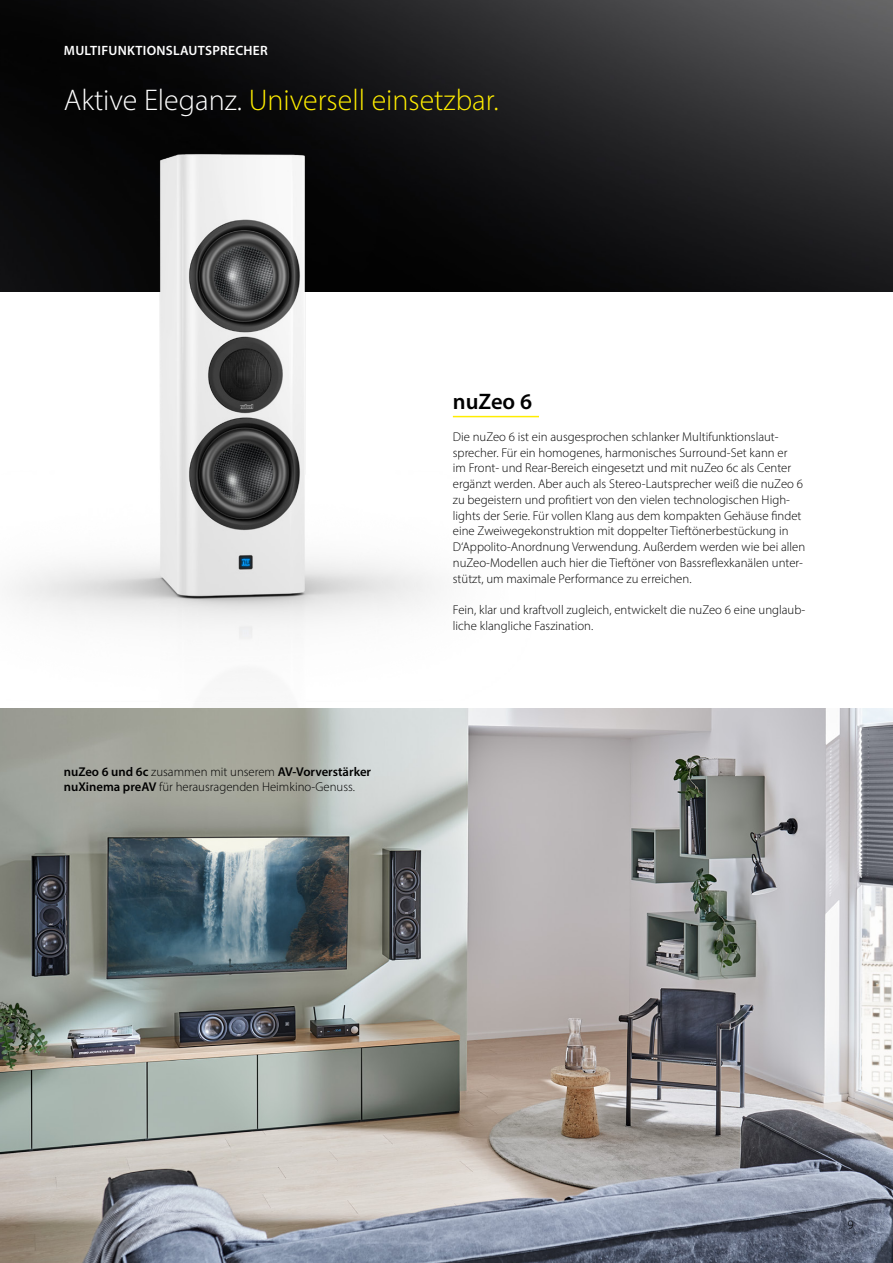
<style>
.page{position:relative;width:893px;height:1263px;background:#fff}
.page>*{position:absolute;margin:0;border:0;box-sizing:border-box;transform-origin:0 0}
.t1{font:300 30px "Myriad Pro";color:#ffed00}
.t2{font:600 22.5px "Myriad Pro";color:#000}
.t3{font:600 13.5px "Myriad Pro";letter-spacing:.02em;color:#fff}
.t4{font:300 12.75px/15.8px "Myriad Pro";color:#000}
.s1{color:#fff}
.s2{font-weight:600}
</style>
<div class="page">
<img style="left:0;top:0;width:893px;height:291px">
<img style="left:0;top:73px;width:635px;height:636px">
<img style="left:0;top:709px;width:893px;height:554px">
<hr style="left:453px;top:416px;width:86px;height:1px;background:#ffed00">
<p class="t3" style="left:64px;top:42px;width:205px">MULTIFUNKTIONSLAUTSPRECHER</p>
<h1 class="t1" style="left:64px;top:82px;width:436px"><span class="s1">Aktive Eleganz.</span> Universell einsetzbar.</h1>
<p class="t4" style="left:64px;top:763px;width:309px"><span class="s2">nuZeo 6 und 6c</span> zusammen mit unserem <span class="s2">AV-Vorverstärker nuXinema preAV</span> für herausragenden Heimkino-Genuss.</p>
<h2 class="t2" style="left:453px;top:388px;width:81px">nuZeo 6</h2>
<p class="t4" style="left:453px;top:429px;width:354px">Die nuZeo 6 ist ein ausgesprochen schlanker Multifunktionslaut&shy;sprecher. Für ein homogenes, harmonisches Surround-Set kann er<br>im Front- und Rear-Bereich eingesetzt und mit nuZeo 6c als Center ergänzt werden. Aber auch als Stereo-Lautsprecher weiß die nuZeo 6 zu begeistern und profitiert von den vielen technologischen High&shy;lights der Serie. Für vollen Klang aus dem kompakten Gehäuse findet eine Zweiwegekonstruktion mit doppelter Tieftönerbestückung in D‘Appolito-Anordnung Verwendung. Außerdem werden wie bei allen nuZeo-Modellen auch hier die Tieftöner von Bassreflexkanälen unter&shy;stützt, um maximale Performance zu erreichen.</p>
<p class="t4" style="left:453px;top:602px;width:354px">Fein, klar und kraftvoll zugleich, entwickelt die nuZeo 6 eine unglaub&shy;liche klangliche Faszination.</p>
<p class="t4" style="left:847px;top:1216px;width:8px">9</p>
</div>
